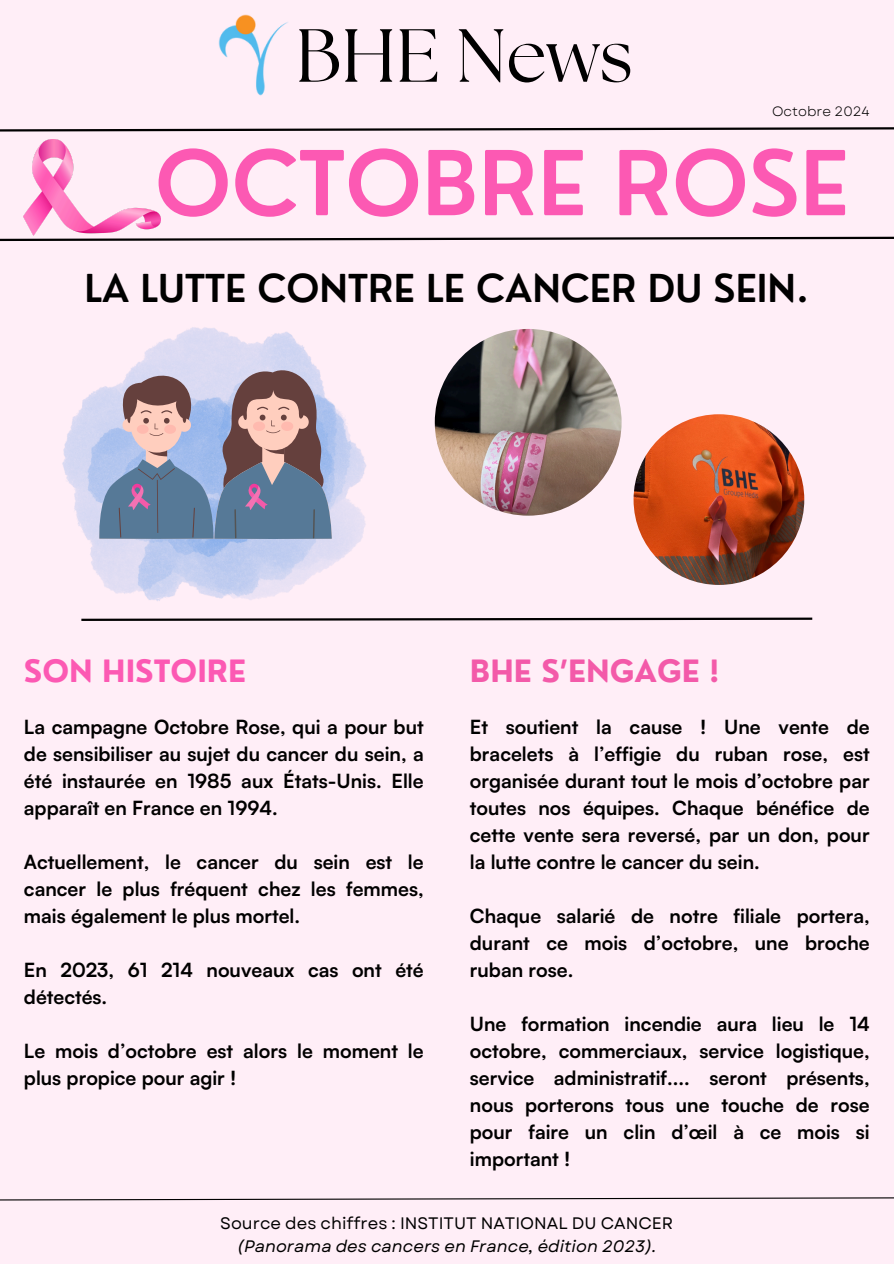
<style>
.page{position:relative;width:894px;height:1264px;background:#fff}
.page>*{position:absolute;margin:0;border:0;box-sizing:border-box;transform-origin:0 0}
.t1{font:600 87px "Nourd";color:#fc59b3}
.t2{font:75px "The Seasons";color:#000}
.t3{font:600 37.5px "Nourd";color:#000}
.t4{font:700 30px "Nourd";color:#f35aa9}
.t5{font:700 30px "Nourd";color:#fc59b3}
.t6{font:700 19.5px/27px "Satoshi";color:#000;text-align:justify}
.t7{font:16.65px/22.5px "Garet";color:#000;text-align:center}
.t8{font:13.5px "Garet";color:#000}
.s1{font-style:italic}
</style>
<div class="page">
<div style="left:0;top:0;width:893px;height:1263px;background:#ffeef7"></div>
<svg style="left:0;top:1197px;width:893px;height:4px"></svg>
<svg style="left:81px;top:617px;width:732px;height:4px"></svg>
<img style="left:62px;top:327px;width:305px;height:274px">
<svg style="left:98px;top:364px;width:233px;height:175px;background:#9394a8"></svg>
<svg style="left:0;top:127px;width:893px;height:5px"></svg>
<svg style="left:0;top:235px;width:893px;height:7px"></svg>
<img style="left:219px;top:14px;width:69px;height:82px">
<img style="left:24px;top:140px;width:136px;height:95px">
<img style="left:434px;top:329px;width:187px;height:186px;border-radius:50%">
<img style="left:633px;top:414px;width:171px;height:171px;border-radius:50%">
<p class="t2" style="left:295px;top:22px;width:339px">BHE News</p>
<h1 class="t8" style="left:771px;top:101px;width:99px">Octobre 2024</h1>
<h2 class="t1" style="left:155px;top:128px;width:695px">OCTOBRE ROSE</h2>
<p class="t3" style="left:84px;top:264px;width:726px">LA LUTTE CONTRE LE CANCER DU SEIN.</p>
<p class="t5" style="left:24px;top:652px;width:224px">SON HISTOIRE</p>
<p class="t6" style="left:24px;top:712px;width:401px">La campagne Octobre Rose, qui a pour but de sensibiliser au sujet du cancer du sein, a été instaurée en 1985 aux États-Unis. Elle apparaît en France en 1994.</p>
<p class="t6" style="left:24px;top:847px;width:401px">Actuellement, le cancer du sein est le cancer le plus fréquent chez les femmes, mais également le plus mortel.</p>
<p class="t6" style="left:24px;top:955px;width:401px">En 2023, 61 214 nouveaux cas ont été détectés.</p>
<h4 class="t6" style="left:24px;top:1036px;width:401px">Le mois d’octobre est alors le moment le plus propice pour agir !</h4>
<h5 class="t4" style="left:470px;top:652px;width:251px">BHE S’ENGAGE !</h5>
<h5 class="t6" style="left:470px;top:712px;width:401px">Et soutient la cause ! Une vente de bracelets à l’effigie du ruban rose, est organisée durant tout le mois d’octobre par toutes nos équipes. Chaque bénéfice de cette vente sera reversé, par un don, pour la lutte contre le cancer du sein.</h5>
<h5 class="t6" style="left:470px;top:901px;width:401px">Chaque salarié de notre filiale portera, durant ce mois d’octobre, une broche ruban rose.</h5>
<h5 class="t6" style="left:470px;top:1009px;width:401px">Une formation incendie aura lieu le 14 octobre, commerciaux, service logistique, service administratif.... seront présents, nous porterons tous une touche de rose pour faire un clin d’œil à ce mois si important !</h5>
<h4 class="t7" style="left:220px;top:1212px;width:454px">Source des chiffres : INSTITUT NATIONAL DU CANCER <span class="s1">(Panorama des cancers en France, édition 2023).</span></h4>
</div>
